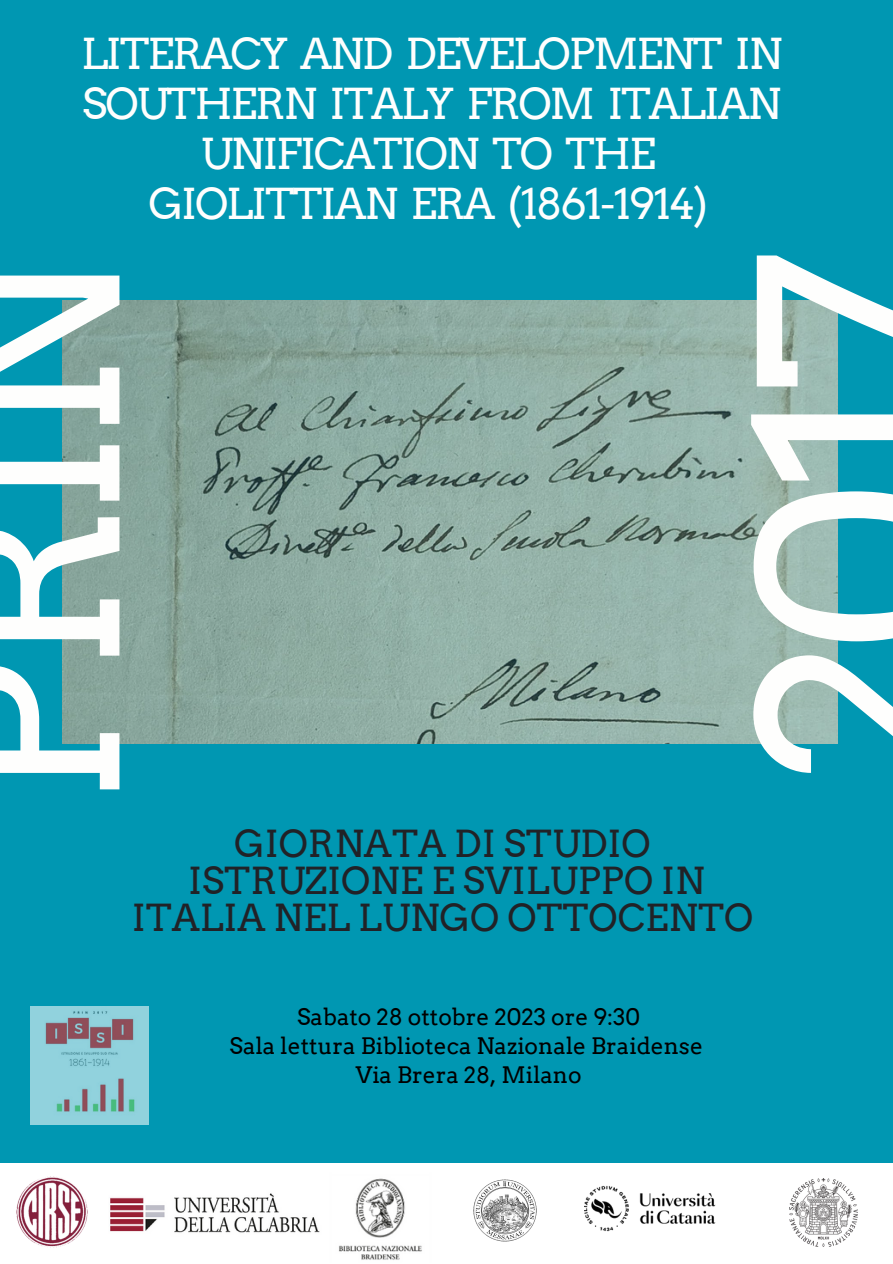
<style>
.page{position:relative;width:893px;height:1264px;background:#fff}
.page>*{position:absolute;margin:0;border:0;box-sizing:border-box;transform-origin:0 0}
.t1{font:269.4px "Arvo";color:#fefefd}
.t2{font:234px "Arvo";color:#fefefd}
.t3{font:42.6px/49.8px "Arvo";letter-spacing:-.05em;color:#fefefd;text-align:center}
.t4{font:37.2px/37px "Arvo";color:#212227;text-align:center}
.t5{font:22.8px "Arvo";color:#000}
</style>
<div class="page">
<div style="left:0;top:0;width:892px;height:1262px;background:#0097b2"></div>
<img style="left:30px;top:1006px;width:118px;height:118px">
<img style="left:63px;top:300px;width:774px;height:443px">
<div style="left:0;top:1162px;width:892px;height:100px;background:#fff"></div>
<img style="left:17px;top:1176px;width:71px;height:72px">
<img style="left:110px;top:1193px;width:210px;height:40px">
<img style="left:473px;top:1179px;width:64px;height:63px">
<img style="left:789px;top:1178px;width:68px;height:68px">
<img style="left:584px;top:1185px;width:132px;height:47px">
<img style="left:329px;top:1162px;width:103px;height:98px">
<p class="t3" style="left:81px;top:29px;width:703px">LITERACY AND DEVELOPMENT IN<br>SOUTHERN ITALY FROM ITALIAN<br>UNIFICATION TO THE</p>
<p class="t3" style="left:148px;top:179px;width:561px">GIOLITTIAN ERA (1861-1914)</p>
<p class="t2" style="left:-105px;top:805px;width:552px;rotate:-90deg">PRIN</p>
<p class="t1" style="left:697px;top:784px;width:535px;rotate:-90deg">2017</p>
<p class="t4" style="left:234px;top:825px;width:418px">GIORNATA DI STUDIO</p>
<p class="t4" style="left:132px;top:862px;width:623px">ISTRUZIONE E SVILUPPO IN<br>ITALIA NEL LUNGO OTTOCENTO</p>
<p class="t5" style="left:297px;top:1002px;width:344px">Sabato 28 ottobre 2023 ore 9:30</p>
<p class="t5" style="left:229px;top:1032px;width:475px">Sala lettura Biblioteca Nazionale Braidense</p>
<p class="t5" style="left:356px;top:1061px;width:227px">Via Brera 28, Milano</p>
</div>
